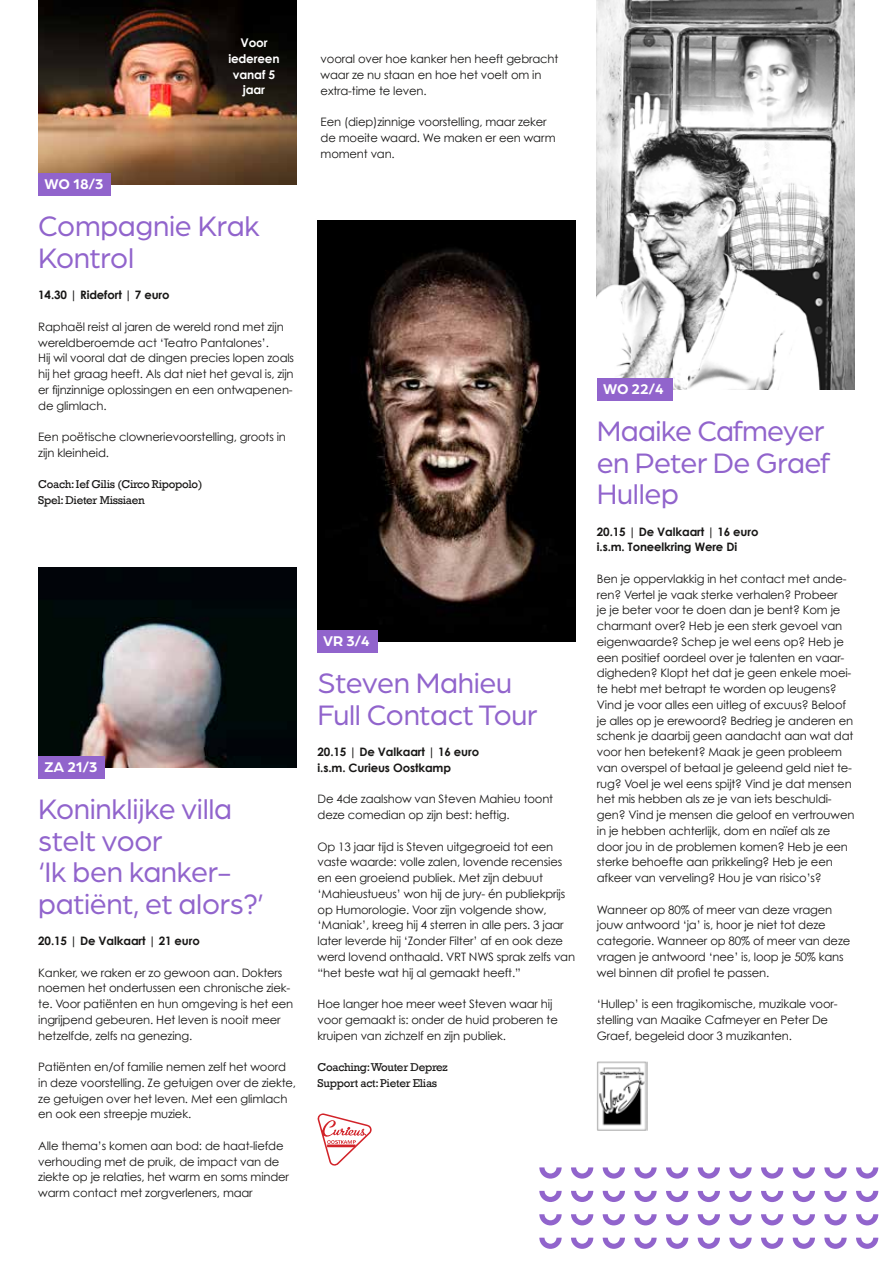
<style>
.page{position:relative;width:893px;height:1263px;background:#fff}
.page>*{position:absolute;margin:0;border:0;box-sizing:border-box;transform-origin:0 0}
.t1{font:30px/31.5px "Arboria";letter-spacing:-.01em;color:#9164cc}
.t2{font:700 15px "Arboria";letter-spacing:-.01em;color:#fff}
.t3{font:700 12px/15.8px "Century Gothic";letter-spacing:-.015em;color:#fff;text-align:center}
.t4{font:11.7px/15.8px "Century Gothic";letter-spacing:-.015em;color:#181716}
.t5{font:700 11.7px/15.8px "Century Gothic";letter-spacing:-.01em;color:#181716}
.t6{font:11.7px/15.8px "Rockwell";letter-spacing:-.025em;color:#181716}
</style>
<div class="page">
<svg style="left:539px;top:1167px;width:23px;height:11px"></svg>
<svg style="left:571px;top:1167px;width:22px;height:11px"></svg>
<svg style="left:603px;top:1167px;width:22px;height:11px"></svg>
<svg style="left:634px;top:1167px;width:23px;height:11px"></svg>
<svg style="left:666px;top:1167px;width:22px;height:11px"></svg>
<svg style="left:698px;top:1167px;width:22px;height:11px"></svg>
<svg style="left:729px;top:1167px;width:23px;height:11px"></svg>
<svg style="left:761px;top:1167px;width:22px;height:11px"></svg>
<svg style="left:793px;top:1167px;width:22px;height:11px"></svg>
<svg style="left:824px;top:1167px;width:23px;height:11px"></svg>
<svg style="left:856px;top:1167px;width:22px;height:11px"></svg>
<svg style="left:539px;top:1191px;width:23px;height:11px"></svg>
<svg style="left:571px;top:1191px;width:22px;height:11px"></svg>
<svg style="left:603px;top:1191px;width:22px;height:11px"></svg>
<svg style="left:634px;top:1191px;width:23px;height:11px"></svg>
<svg style="left:856px;top:1191px;width:22px;height:11px"></svg>
<svg style="left:539px;top:1214px;width:23px;height:11px"></svg>
<svg style="left:571px;top:1214px;width:22px;height:11px"></svg>
<svg style="left:603px;top:1214px;width:22px;height:11px"></svg>
<svg style="left:634px;top:1214px;width:23px;height:11px"></svg>
<svg style="left:666px;top:1214px;width:22px;height:11px"></svg>
<svg style="left:698px;top:1214px;width:22px;height:11px"></svg>
<svg style="left:729px;top:1214px;width:23px;height:11px"></svg>
<svg style="left:761px;top:1214px;width:22px;height:11px"></svg>
<svg style="left:793px;top:1214px;width:22px;height:11px"></svg>
<svg style="left:824px;top:1214px;width:23px;height:11px"></svg>
<svg style="left:856px;top:1214px;width:22px;height:11px"></svg>
<svg style="left:539px;top:1238px;width:23px;height:11px"></svg>
<svg style="left:571px;top:1238px;width:22px;height:11px"></svg>
<svg style="left:603px;top:1238px;width:22px;height:11px"></svg>
<svg style="left:634px;top:1238px;width:23px;height:11px"></svg>
<svg style="left:666px;top:1238px;width:22px;height:11px"></svg>
<svg style="left:698px;top:1238px;width:22px;height:11px"></svg>
<svg style="left:729px;top:1238px;width:23px;height:11px"></svg>
<svg style="left:761px;top:1238px;width:22px;height:11px"></svg>
<svg style="left:793px;top:1238px;width:22px;height:11px"></svg>
<svg style="left:824px;top:1238px;width:23px;height:11px"></svg>
<svg style="left:856px;top:1238px;width:22px;height:11px"></svg>
<svg style="left:666px;top:1191px;width:22px;height:11px"></svg>
<svg style="left:698px;top:1191px;width:22px;height:11px"></svg>
<svg style="left:729px;top:1191px;width:23px;height:11px"></svg>
<svg style="left:761px;top:1191px;width:22px;height:11px"></svg>
<svg style="left:793px;top:1191px;width:22px;height:11px"></svg>
<svg style="left:824px;top:1191px;width:23px;height:11px"></svg>
<img style="left:38px;top:0;width:258px;height:185px">
<div style="left:38px;top:173px;width:72px;height:23px;background:#9164cc"></div>
<img style="left:38px;top:567px;width:258px;height:200px">
<div style="left:38px;top:756px;width:67px;height:23px;background:#9164cc"></div>
<img style="left:318px;top:220px;width:257px;height:421px">
<div style="left:318px;top:630px;width:60px;height:23px;background:#9164cc"></div>
<svg style="left:317px;top:1113px;width:55px;height:53px"></svg>
<img style="left:597px;top:0;width:258px;height:389px">
<div style="left:597px;top:378px;width:75px;height:23px;background:#9164cc"></div>
<img style="left:597px;top:1062px;width:50px;height:68px">
<p class="t3" style="left:228px;top:35px;width:53px">Voor iedereen vanaf 5 jaar</p>
<p class="t2" style="left:45px;top:174px;width:61px">WO 18/3</p>
<h1 class="t1" style="left:38px;top:209px;width:223px">Compagnie Krak<br>Kontrol</h1>
<p class="t5" style="left:38px;top:287px;width:133px">14.30 | Ridefort | 7 euro</p>
<p class="t4" style="left:38px;top:318px;width:257px">Raphaël reist al jaren de wereld rond met zijn wereldberoemde act ‘Teatro Pantalones’.<br>Hij wil vooral dat de dingen precies lopen zoals hij het graag heeft. Als dat niet het geval is, zijn er fijnzinnige oplossingen en een ontwapenen&shy;de glimlach.</p>
<p class="t4" style="left:38px;top:429px;width:249px">Een poëtische clownerievoorstelling, groots in zijn kleinheid.</p>
<p class="t6" style="left:38px;top:477px;width:166px">Coach: Ief Gilis (Circo Ripopolo)<br>Spel: Dieter Missiaen</p>
<p class="t2" style="left:45px;top:756px;width:54px">ZA 21/3</p>
<h1 class="t1" style="left:38px;top:792px;width:228px">Koninklijke villa stelt voor<br>‘Ik ben kanker&shy;patiënt, et alors?’</h1>
<p class="t5" style="left:38px;top:933px;width:163px">20.15 | De Valkaart | 21 euro</p>
<p class="t4" style="left:38px;top:964px;width:256px">Kanker, we raken er zo gewoon aan. Dokters noemen het ondertussen een chronische ziek&shy;te. Voor patiënten en hun omgeving is het een ingrijpend gebeuren. Het leven is nooit meer hetzelfde, zelfs na genezing.</p>
<p class="t4" style="left:38px;top:1059px;width:259px">Patiënten en/of familie nemen zelf het woord in deze voorstelling. Ze getuigen over de ziekte, ze getuigen over het leven. Met een glimlach en ook een streepje muziek.</p>
<p class="t4" style="left:38px;top:1138px;width:252px">Alle thema’s komen aan bod: de haat-liefde verhouding met de pruik, de impact van de ziekte op je relaties, het warm en soms minder warm contact met zorgverleners, maar</p>
<p class="t4" style="left:321px;top:51px;width:239px">vooral over hoe kanker hen heeft gebracht waar ze nu staan en hoe het voelt om in extra-time te leven.</p>
<p class="t4" style="left:321px;top:114px;width:236px">Een (diep)zinnige voorstelling, maar zeker de moeite waard. We maken er een warm moment van.</p>
<p class="t2" style="left:323px;top:630px;width:48px">VR 3/4</p>
<h1 class="t1" style="left:318px;top:666px;width:222px">Steven Mahieu<br>Full Contact Tour</h1>
<p class="t5" style="left:318px;top:744px;width:163px">20.15 | De Valkaart | 16 euro i.s.m. Curieus Oostkamp</p>
<p class="t4" style="left:318px;top:791px;width:237px">De 4de zaalshow van Steven Mahieu toont deze comedian op zijn best: heftig.</p>
<p class="t4" style="left:318px;top:838px;width:259px">Op 13 jaar tijd is Steven uitgegroeid tot een vaste waarde: volle zalen, lovende recensies en een groeiend publiek. Met zijn debuut ‘Mahieustueus’ won hij de jury- én publiekprijs op Humorologie. Voor zijn volgende show, ‘Maniak’, kreeg hij 4 sterren in alle pers. 3 jaar later leverde hij ‘Zonder Filter’ af en ook deze werd lovend onthaald. VRT NWS sprak zelfs van “het beste wat hij al gemaakt heeft.”</p>
<p class="t4" style="left:318px;top:996px;width:242px">Hoe langer hoe meer weet Steven waar hij voor gemaakt is: onder de huid proberen te kruipen van zichzelf en zijn publiek.</p>
<p class="t6" style="left:318px;top:1059px;width:132px">Coaching:Wouter Deprez<br>Support act: Pieter Elias</p>
<p class="t2" style="left:603px;top:378px;width:62px">WO 22/4</p>
<h1 class="t1" style="left:597px;top:414px;width:235px">Maaike Cafmeyer en Peter De Graef<br>Hullep</h1>
<p class="t5" style="left:597px;top:523px;width:163px">20.15 | De Valkaart | 16 euro i.s.m. Toneelkring Were Di</p>
<p class="t4" style="left:597px;top:570px;width:259px">Ben je oppervlakkig in het contact met ande&shy;ren? Vertel je vaak sterke verhalen? Probeer<br>je je beter voor te doen dan je bent? Kom je charmant over? Heb je een sterk gevoel van eigenwaarde? Schep je wel eens op? Heb je een positief oordeel over je talenten en vaar&shy;digheden? Klopt het dat je geen enkele moei&shy;te hebt met betrapt te worden op leugens?<br>Vind je voor alles een uitleg of excuus? Beloof je alles op je erewoord? Bedrieg je anderen en schenk je daarbij geen aandacht aan wat dat voor hen betekent? Maak je geen probleem van overspel of betaal je geleend geld niet te&shy;rug? Voel je wel eens spijt? Vind je dat mensen het mis hebben als ze je van iets beschuldi&shy;gen? Vind je mensen die geloof en vertrouwen in je hebben achterlijk, dom en naïef als ze door jou in de problemen komen? Heb je een sterke behoefte aan prikkeling? Heb je een afkeer van verveling? Hou je van risico’s?</p>
<p class="t4" style="left:597px;top:901px;width:255px">Wanneer op 80% of meer van deze vragen jouw antwoord ‘ja’ is, hoor je niet tot deze categorie. Wanneer op 80% of meer van deze vragen je antwoord ‘nee’ is, loop je 50% kans wel binnen dit profiel te passen.</p>
<p class="t4" style="left:597px;top:996px;width:242px">‘Hullep’ is een tragikomische, muzikale voor&shy;stelling van Maaike Cafmeyer en Peter De<br>Graef, begeleid door 3 muzikanten.</p>
</div>
